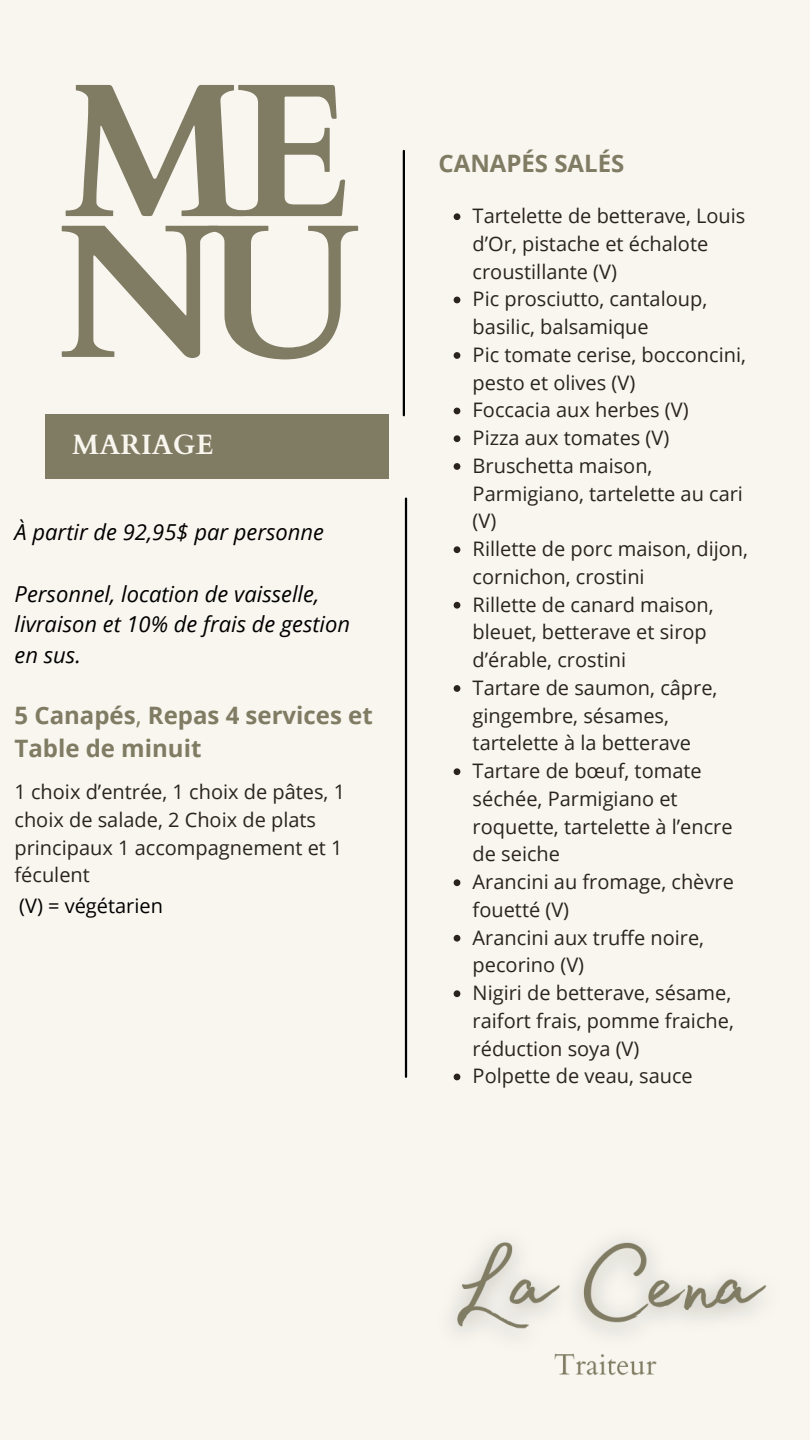
<style>
.page{position:relative;width:810px;height:1440px;background:#f8f6ef}
.page>*{position:absolute;margin:0;border:0;box-sizing:border-box;transform-origin:0 0}
.t1{font:700 190.5px/140.8px "Cardo";color:#807b63}
.t2{font:700 28px "Cardo";color:#f8f6ef}
.t3{font:700 24px/33px "Open Sans";color:#807b63}
.t4{font:italic 22px/30.8px "Open Sans";color:#000}
.t5{font:20px/27.8px "Open Sans";color:#2b241e}
.t6{font:20px "Open Sans";color:#000}
.s1{font-weight:400}
</style>
<div class="page">
<div style="left:45px;top:414px;width:344px;height:64px;background:#807b63"></div>
<hr style="left:403px;top:151px;width:2px;height:264px;background:#000">
<hr style="left:405px;top:499px;width:2px;height:578px;background:#000">
<svg style="left:454px;top:213px;width:6px;height:7px"></svg>
<svg style="left:454px;top:297px;width:6px;height:6px"></svg>
<svg style="left:454px;top:352px;width:6px;height:7px"></svg>
<svg style="left:454px;top:408px;width:6px;height:6px"></svg>
<svg style="left:454px;top:435px;width:6px;height:7px"></svg>
<svg style="left:454px;top:463px;width:6px;height:7px"></svg>
<svg style="left:454px;top:546px;width:6px;height:7px"></svg>
<svg style="left:454px;top:602px;width:6px;height:7px"></svg>
<svg style="left:454px;top:685px;width:6px;height:7px"></svg>
<svg style="left:454px;top:768px;width:6px;height:7px"></svg>
<svg style="left:454px;top:879px;width:6px;height:7px"></svg>
<svg style="left:454px;top:935px;width:6px;height:7px"></svg>
<svg style="left:454px;top:990px;width:6px;height:7px"></svg>
<svg style="left:454px;top:1074px;width:6px;height:6px"></svg>
<img style="left:453px;top:1241px;width:314px;height:135px">
<p class="t1" style="left:56px;top:86px;width:306px">ME<br>NU</p>
<h3 class="t2" style="left:72px;top:427px;width:143px">MARIAGE</h3>
<p class="t4" style="left:15px;top:516px;width:311px">À partir de 92,95$ par personne</p>
<p class="t4" style="left:15px;top:578px;width:337px">Personnel, location de vaisselle, livraison et 10% de frais de gestion en sus.</p>
<p class="t3" style="left:14px;top:698px;width:360px">5 Canapés<span class="s1">,</span> Repas 4 services et<br>Table de minuit</p>
<p class="t5" style="left:14px;top:777px;width:332px">1 choix d’entrée, 1 choix de pâtes, 1 choix de salade, 2 Choix de plats principaux 1 accompagnement et 1 féculent</p>
<p class="t6" style="left:19px;top:891px;width:145px">(V) = végétarien</p>
<p class="t3" style="left:439px;top:146px;width:187px">CANAPÉS SALÉS</p>
<p class="t5" style="left:473px;top:201px;width:274px">Tartelette de betterave, Louis d’Or, pistache et échalote croustillante (V)</p>
<p class="t5" style="left:473px;top:285px;width:236px">Pic prosciutto, cantaloup, basilic, balsamique</p>
<p class="t5" style="left:473px;top:340px;width:275px">Pic tomate cerise, bocconcini, pesto et olives (V)</p>
<p class="t5" style="left:473px;top:396px;width:218px">Foccacia aux herbes (V)</p>
<p class="t5" style="left:473px;top:423px;width:198px">Pizza aux tomates (V)</p>
<p class="t5" style="left:473px;top:451px;width:272px">Bruschetta maison,<br>Parmigiano, tartelette au cari (V)</p>
<p class="t5" style="left:473px;top:534px;width:277px">Rillette de porc maison, dijon, cornichon, crostini</p>
<p class="t5" style="left:473px;top:590px;width:243px">Rillette de canard maison, bleuet, betterave et sirop d’érable, crostini</p>
<p class="t5" style="left:473px;top:673px;width:246px">Tartare de saumon, câpre, gingembre, sésames, tartelette à la betterave</p>
<p class="t5" style="left:473px;top:756px;width:261px">Tartare de bœuf, tomate séchée, Parmigiano et roquette, tartelette à l’encre de seiche</p>
<h2 class="t5" style="left:473px;top:867px;width:263px">Arancini au fromage, chèvre fouetté (V)</h2>
<h4 class="t5" style="left:473px;top:923px;width:233px">Arancini aux truffe noire, pecorino (V)</h4>
<h4 class="t5" style="left:473px;top:978px;width:263px">Nigiri de betterave, sésame, raifort frais, pomme fraiche, réduction soya (V)</h4>
<h4 class="t5" style="left:473px;top:1062px;width:222px">Polpette de veau, sauce</h4>
</div>
